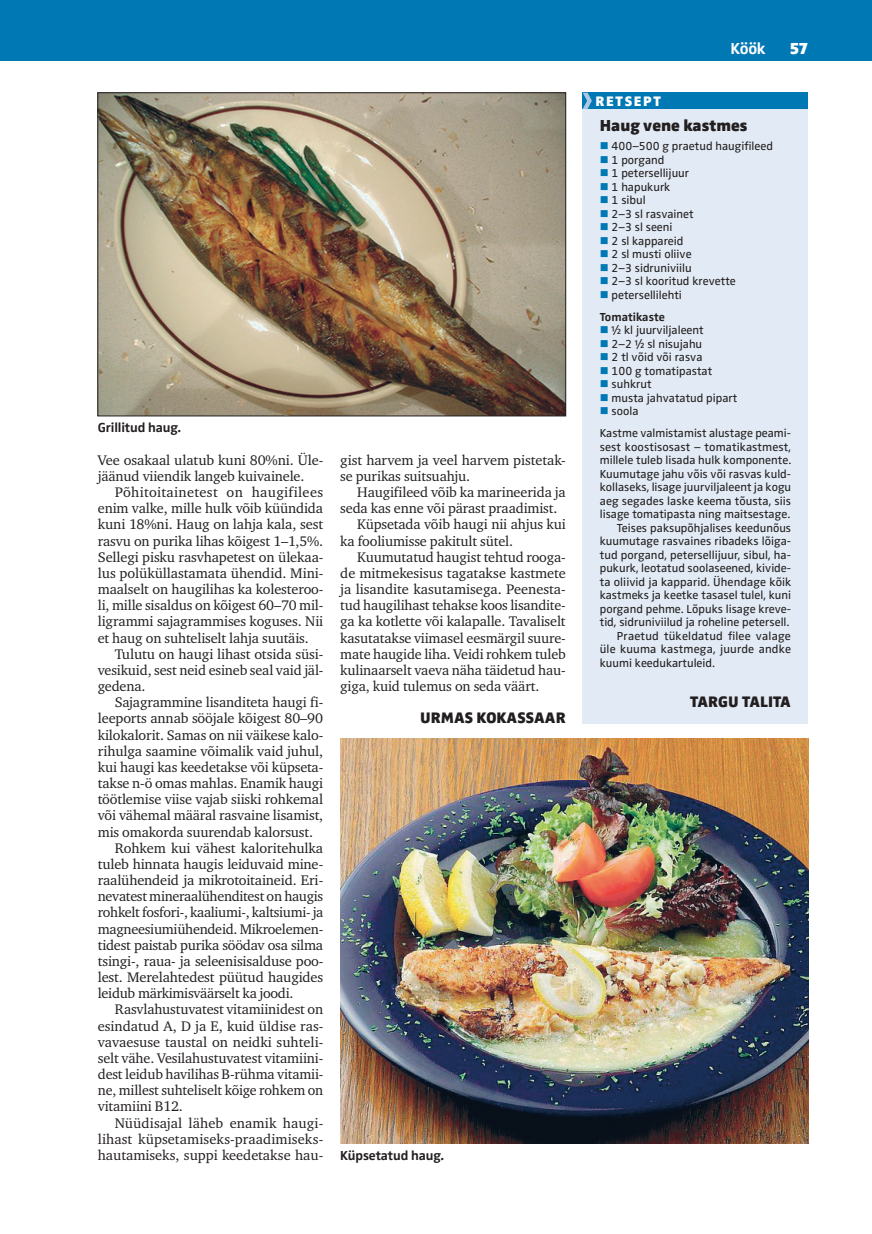
<style>
.page{position:relative;width:872px;height:1234px;background:#fff}
.page>*{position:absolute;margin:0;border:0;box-sizing:border-box;transform-origin:0 0}
.t1{font:900 16.5px "Zwo Pro";color:#231f20}
.t2{font:700 16.5px "Zwo Pro";color:#fff}
.t3{font:900 16.5px "Zwo Pro";color:#fff}
.t4{font:900 15.75px "Zwo Pro";color:#231f20}
.t5{font:14.25px/16.2px "Charter ITC";letter-spacing:-.01em;color:#231f20}
.t6{font:14.25px "Charter ITC";letter-spacing:.01em;color:#231f20}
.t7{font:900 14.25px "Zwo Pro";letter-spacing:.115em;color:#fff}
.t8{font:700 13.5px "Zwo Pro";letter-spacing:-.01em;color:#231f20}
.t9{font:12px/22px "Zwo Pro";color:#231f20}
.s1{color:#0078b4}
.s2{font-weight:700}
</style>
<div class="page">
<div style="left:0;top:0;width:872px;height:60px;background:#0078b4"></div>
<div style="left:583px;top:93px;width:225px;height:16px;background:#0078b4"></div>
<svg style="left:583px;top:93px;width:9px;height:16px"></svg>
<div style="left:583px;top:109px;width:225px;height:614px;background:#e2ebf5"></div>
<img style="left:100px;top:95px;width:464px;height:319px">
<div style="left:98px;top:93px;width:468px;height:323px;border:1px solid #231f20"></div>
<img style="left:340px;top:738px;width:468px;height:405px">
<p class="t8" style="left:98px;top:420px;width:85px">Grillitud haug.</p>
<p class="t5" style="left:98px;top:451px;width:227px">Vee osakaal ulatub kuni 80%ni. Üle&shy;jäänud viiendik langeb kuivainele.</p>
<p class="t5" style="left:98px;top:484px;width:227px;text-align:justify;text-indent:17px">Põhitoitainetest on haugifilees enim valke, mille hulk võib küündida kuni 18%ni. Haug on lahja kala, sest rasvu on purika lihas kõigest 1–1,5%.<br>Sellegi pisku rasvhapetest on ülekaa&shy;lus polüküllastamata ühendid. Mini&shy;maalselt on haugilihas ka kolesteroo&shy;li, mille sisaldus on kõigest 60–70 mil&shy;ligrammi sajagrammises koguses. Nii et haug on suhteliselt lahja suutäis.</p>
<p class="t5" style="left:98px;top:645px;width:227px;text-align:justify;text-indent:17px">Tulutu on haugi lihast otsida süsi&shy;vesikuid, sest neid esineb seal vaid jäl&shy;gedena.</p>
<p class="t5" style="left:115px;top:694px;width:210px">Sajagrammine lisanditeta haugi fi-</p>
<p class="t5" style="left:98px;top:710px;width:227px">leeports annab sööjale kõigest 80–90</p>
<p class="t5" style="left:98px;top:726px;width:227px">kilokalorit. Samas on nii väikese kalo-</p>
<p class="t5" style="left:98px;top:742px;width:227px">rihulga saamine võimalik vaid juhul,</p>
<p class="t5" style="left:98px;top:758px;width:227px">kui haugi kas keedetakse või küpseta-</p>
<p class="t5" style="left:98px;top:774px;width:227px">takse n-ö omas mahlas. Enamik haugi</p>
<p class="t5" style="left:98px;top:791px;width:227px">töötlemise viise vajab siiski rohkemal</p>
<p class="t5" style="left:98px;top:807px;width:227px">või vähemal määral rasvaine lisamist,</p>
<p class="t5" style="left:98px;top:823px;width:217px">mis omakorda suurendab kalorsust.</p>
<p class="t5" style="left:115px;top:839px;width:210px">Rohkem kui vähest kaloritehulka</p>
<p class="t5" style="left:98px;top:855px;width:227px">tuleb hinnata haugis leiduvaid mine-</p>
<p class="t5" style="left:98px;top:871px;width:227px">raalühendeid ja mikrotoitaineid. Eri-</p>
<p class="t5" style="left:98px;top:888px;width:227px">nevatest mineraalühenditest on haugis</p>
<p class="t5" style="left:98px;top:904px;width:227px">rohkelt fosfori-, kaaliumi-, kaltsiumi- ja</p>
<p class="t5" style="left:98px;top:920px;width:227px">magneesiumiühendeid. Mikroelemen-</p>
<p class="t5" style="left:98px;top:936px;width:227px">tidest paistab purika söödav osa silma</p>
<p class="t5" style="left:98px;top:952px;width:227px">tsingi-, raua- ja seleenisisalduse poo-</p>
<p class="t5" style="left:98px;top:968px;width:227px">lest. Merelahtedest püütud haugides</p>
<p class="t5" style="left:98px;top:985px;width:197px">leidub märkimisväärselt ka joodi.</p>
<p class="t5" style="left:115px;top:1001px;width:210px">Rasvlahustuvatest vitamiinidest on</p>
<p class="t5" style="left:98px;top:1017px;width:227px">esindatud A, D ja E, kuid üldise ras-</p>
<p class="t5" style="left:98px;top:1033px;width:227px">vavaesuse taustal on neidki suhteli-</p>
<p class="t5" style="left:98px;top:1049px;width:227px">selt vähe. Vesilahustuvatest vitamiini-</p>
<p class="t5" style="left:98px;top:1065px;width:227px">dest leidub havilihas B-rühma vitamii-</p>
<p class="t5" style="left:98px;top:1081px;width:227px">ne, millest suhteliselt kõige rohkem on</p>
<p class="t5" style="left:98px;top:1098px;width:87px">vitamiini B12.</p>
<p class="t6" style="left:115px;top:1113px;width:210px">Nüüdisajal läheb enamik haugi-</p>
<p class="t5" style="left:98px;top:1130px;width:227px">lihast küpsetamiseks-praadimiseks-</p>
<p class="t5" style="left:98px;top:1146px;width:227px">hautamiseks, suppi keedetakse hau-</p>
<p class="t5" style="left:340px;top:451px;width:227px">gist harvem ja veel harvem pistetak&shy;se purikas suitsuahju.</p>
<p class="t5" style="left:357px;top:484px;width:210px">Haugifileed võib ka marineerida ja</p>
<p class="t5" style="left:340px;top:500px;width:219px">seda kas enne või pärast praadimist.</p>
<p class="t5" style="left:357px;top:516px;width:210px">Küpsetada võib haugi nii ahjus kui</p>
<p class="t5" style="left:340px;top:532px;width:174px">ka fooliumisse pakitult sütel.</p>
<p class="t5" style="left:357px;top:548px;width:210px">Kuumutatud haugist tehtud rooga-</p>
<p class="t5" style="left:340px;top:564px;width:227px">de mitmekesisus tagatakse kastmete</p>
<p class="t5" style="left:340px;top:581px;width:227px">ja lisandite kasutamisega. Peenesta-</p>
<p class="t5" style="left:340px;top:597px;width:227px">tud haugilihast tehakse koos lisandite-</p>
<p class="t5" style="left:340px;top:613px;width:227px">ga ka kotlette või kalapalle. Tavaliselt</p>
<p class="t5" style="left:340px;top:629px;width:227px">kasutatakse viimasel eesmärgil suure-</p>
<p class="t5" style="left:340px;top:645px;width:227px">mate haugide liha. Veidi rohkem tuleb</p>
<p class="t5" style="left:340px;top:661px;width:227px">kulinaarselt vaeva näha täidetud hau-</p>
<p class="t5" style="left:340px;top:678px;width:201px">giga, kuid tulemus on seda väärt.</p>
<p class="t4" style="left:420px;top:708px;width:147px">URMAS KOKASSAAR</p>
<p class="t8" style="left:340px;top:1147px;width:105px">Küpsetatud haug.</p>
<p class="t2" style="left:730px;top:39px;width:37px">Köök</p>
<p class="t3" style="left:790px;top:39px;width:20px">57</p>
<p class="t7" style="left:595px;top:92px;width:67px">RETSEPT</p>
<p class="t1" style="left:600px;top:115px;width:149px">Haug vene kastmes</p>
<p class="t9" style="left:600px;top:135px;width:175px"><span class="s1">■</span> 400–500 g praetud haugifileed</p>
<p class="t9" style="left:600px;top:149px;width:66px"><span class="s1">■</span> 1 porgand</p>
<p class="t9" style="left:600px;top:162px;width:91px"><span class="s1">■</span> 1 petersellijuur</p>
<p class="t9" style="left:600px;top:176px;width:72px"><span class="s1">■</span> 1 hapukurk</p>
<p class="t9" style="left:600px;top:189px;width:47px"><span class="s1">■</span> 1 sibul</p>
<p class="t9" style="left:600px;top:203px;width:95px"><span class="s1">■</span> 2–3 sl rasvainet</p>
<p class="t9" style="left:600px;top:216px;width:74px"><span class="s1">■</span> 2–3 sl seeni</p>
<p class="t9" style="left:600px;top:230px;width:85px"><span class="s1">■</span> 2 sl kappareid</p>
<p class="t9" style="left:600px;top:243px;width:93px"><span class="s1">■</span> 2 sl musti oliive</p>
<p class="t9" style="left:600px;top:257px;width:93px"><span class="s1">■</span> 2–3 sidruniviilu</p>
<p class="t9" style="left:600px;top:270px;width:138px"><span class="s1">■</span> 2–3 sl kooritud krevette</p>
<p class="t9" style="left:600px;top:284px;width:84px"><span class="s1">■</span> petersellilehti<br><span class="s2">Tomatikaste</span></p>
<p class="t9" style="left:600px;top:319px;width:105px"><span class="s1">■</span> ½ kl juurviljaleent</p>
<p class="t9" style="left:600px;top:333px;width:104px"><span class="s1">■</span> 2–2 ½ sl nisujahu</p>
<p class="t9" style="left:600px;top:346px;width:104px"><span class="s1">■</span> 2 tl võid või rasva</p>
<p class="t9" style="left:600px;top:360px;width:114px"><span class="s1">■</span> 100 g tomatipastat</p>
<p class="t9" style="left:600px;top:373px;width:53px"><span class="s1">■</span> suhkrut</p>
<p class="t9" style="left:600px;top:387px;width:139px"><span class="s1">■</span> musta jahvatatud pipart</p>
<p class="t9" style="left:600px;top:400px;width:193px"><span class="s1">■</span> soola<br>Kastme valmistamist alustage peami-</p>
<p class="t9" style="left:600px;top:436px;width:193px">sest koostisosast – tomatikastmest,</p>
<p class="t9" style="left:600px;top:449px;width:193px">millele tuleb lisada hulk komponente.</p>
<p class="t9" style="left:600px;top:463px;width:193px">Kuumutage jahu võis või rasvas kuld-</p>
<p class="t9" style="left:600px;top:476px;width:193px">kollaseks, lisage juurviljaleent ja kogu</p>
<p class="t9" style="left:600px;top:490px;width:193px">aeg segades laske keema tõusta, siis</p>
<p class="t9" style="left:600px;top:503px;width:192px">lisage tomatipasta ning maitsestage.</p>
<p class="t9" style="left:617px;top:517px;width:176px">Teises paksupõhjalises keedunõus</p>
<p class="t9" style="left:600px;top:530px;width:193px">kuumutage rasvaines ribadeks lõiga-</p>
<p class="t9" style="left:600px;top:544px;width:193px">tud porgand, petersellijuur, sibul, ha-</p>
<p class="t9" style="left:600px;top:557px;width:193px">pukurk, leotatud soolaseened, kivide-</p>
<p class="t9" style="left:600px;top:571px;width:193px">ta oliivid ja kapparid. Ühendage kõik</p>
<p class="t9" style="left:600px;top:584px;width:193px">kastmeks ja keetke tasasel tulel, kuni</p>
<p class="t9" style="left:600px;top:598px;width:193px">porgand pehme. Lõpuks lisage kreve-</p>
<p class="t9" style="left:600px;top:611px;width:191px">tid, sidruniviilud ja roheline petersell.</p>
<p class="t9" style="left:617px;top:625px;width:176px">Praetud tükeldatud filee valage</p>
<p class="t9" style="left:600px;top:638px;width:193px">üle kuuma kastmega, juurde andke</p>
<p class="t9" style="left:600px;top:652px;width:117px">kuumi keedukartuleid.</p>
<p class="t4" style="left:690px;top:692px;width:102px">Targu Talita</p>
</div>
